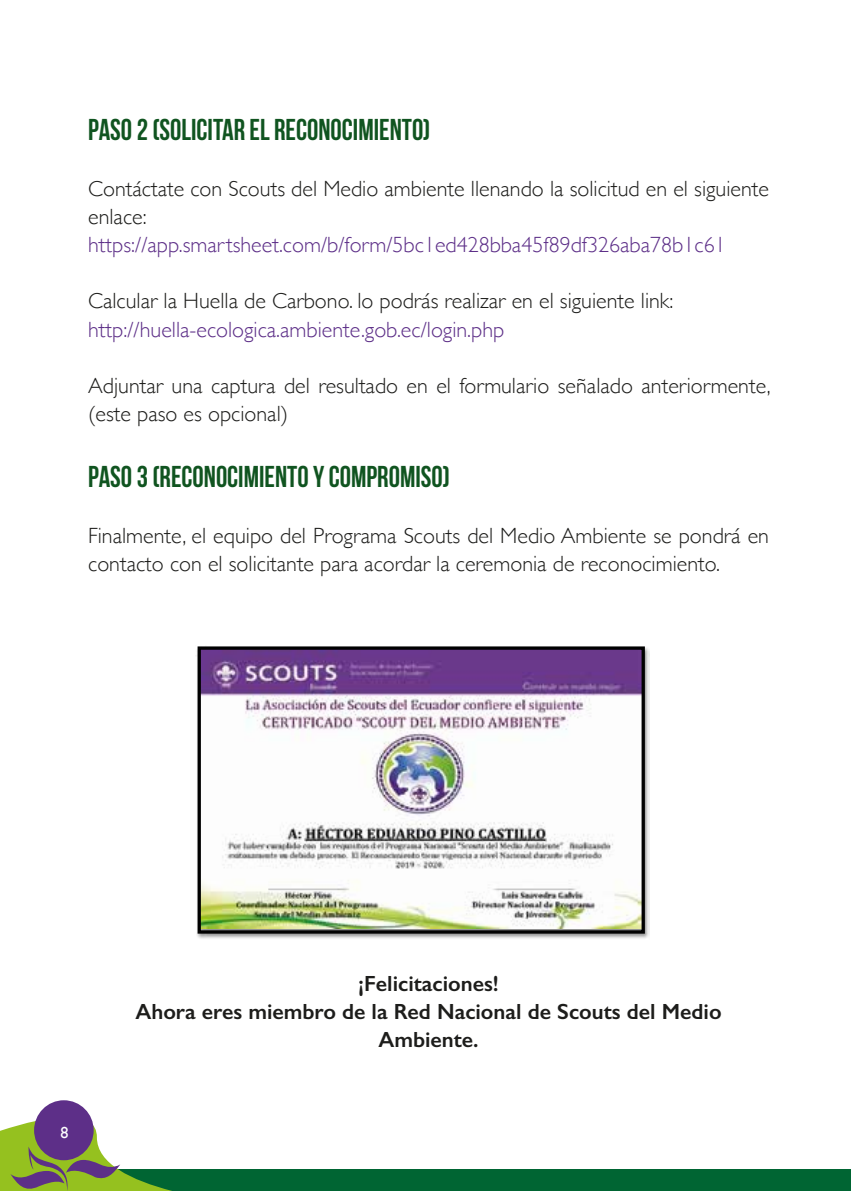
<style>
.page{position:relative;width:851px;height:1191px;background:#fff}
.page>*{position:absolute;margin:0;border:0;box-sizing:border-box;transform-origin:0 0}
.t1{font:700 30px "Bebas Neue";color:#105420;scale:.95 1}
.t2{font:300 22px/28px "Gill Sans";color:#1d1d1b}
.t3{font:300 22px "Gill Sans";color:#5d2f88}
.t4{font:600 22px/28px "Gill Sans";color:#1d1d1b;text-align:center}
.t5{font:16px "Gill Sans";color:#fff}
</style>
<div class="page">
<svg style="left:850px;top:1169px;width:1px;height:22px"></svg>
<div style="left:0;top:1169px;width:850px;height:22px;background:#006533"></div>
<svg style="left:0;top:1100px;width:172px;height:91px"></svg>
<img style="left:196px;top:646px;width:453px;height:293px">
<img style="left:201px;top:650px;width:439px;height:279px">
<div style="left:197px;top:646px;width:447px;height:287px;border:3px solid #010101"></div>
<h1 class="t1" style="left:88px;top:114px;width:362px">PASO 2 (SOLICITAR EL RECONOCIMIENTO)</h1>
<p class="t2" style="left:88px;top:174px;width:682px">Contáctate con Scouts del Medio ambiente llenando la solicitud en el siguiente enlace:</p>
<p class="t3" style="left:88px;top:228px;width:639px">https://app.smartsheet.com/b/form/5bc1ed428bba45f89df326aba78b1c61</p>
<p class="t2" style="left:88px;top:286px;width:586px">Calcular la Huella de Carbono. lo podrás realizar en el siguiente link:</p>
<p class="t3" style="left:88px;top:312px;width:417px">http://huella-ecologica.ambiente.gob.ec/login.php</p>
<p class="t2" style="left:88px;top:370px;width:684px">Adjuntar una captura del resultado en el formulario señalado anteriormente, (este paso es opcional)</p>
<h1 class="t1" style="left:88px;top:460px;width:382px">PASO 3 (RECONOCIMIENTO Y COMPROMISO)</h1>
<p class="t2" style="left:88px;top:520px;width:682px">Finalmente, el equipo del Programa Scouts del Medio Ambiente se pondrá en contacto con el solicitante para acordar la ceremonia de reconocimiento.</p>
<p class="t5" style="left:60px;top:1123px;width:9px">8</p>
<p class="t4" style="left:135px;top:969px;width:587px">¡Felicitaciones!<br>Ahora eres miembro de la Red Nacional de Scouts del Medio<br>Ambiente.</p>
</div>
